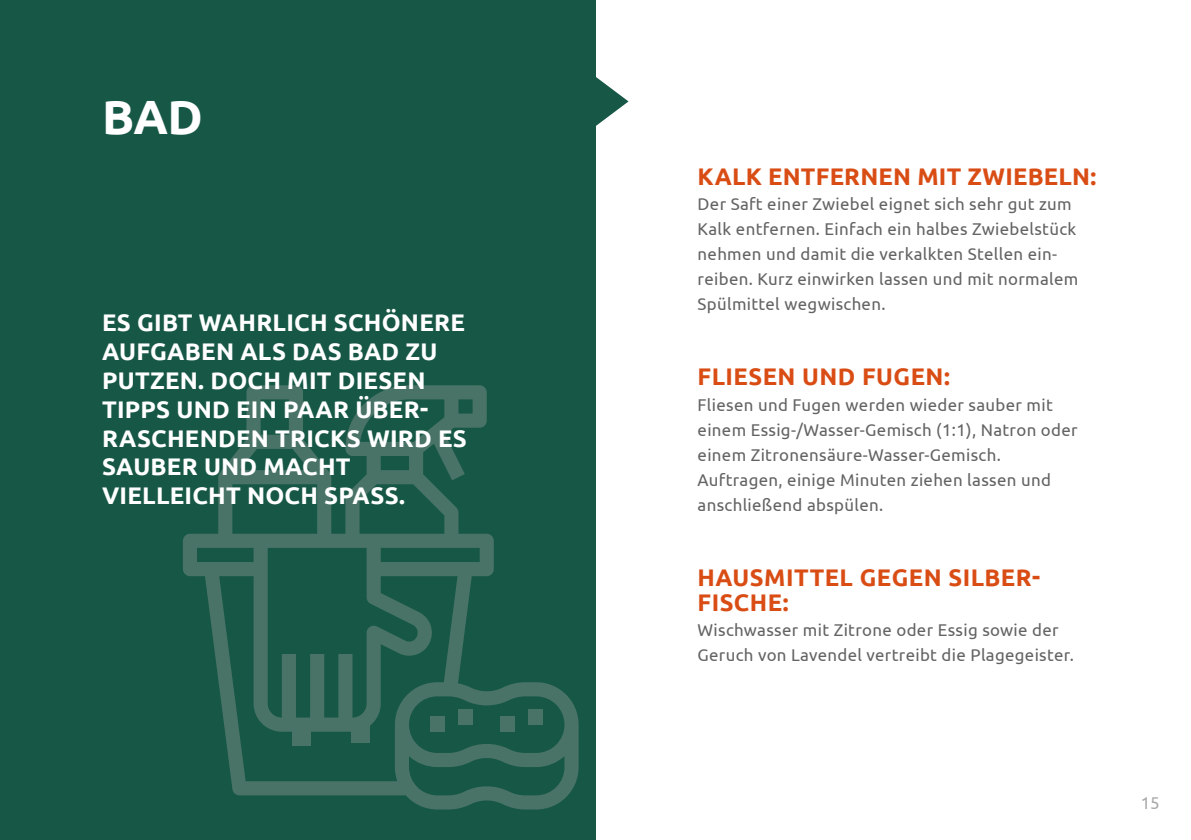
<style>
.page{position:relative;width:1191px;height:840px;background:#fff}
.page>*{position:absolute;margin:0;border:0;box-sizing:border-box;transform-origin:0 0}
.t1{font:700 48px "Ubuntu";color:#fff}
.t2{font:700 24px/28.8px "Ubuntu";letter-spacing:.01em;color:#fff}
.t3{font:700 24px/25px "Ubuntu";letter-spacing:.02em;color:#d94d15}
.t4{font:17px/25px "Ubuntu";letter-spacing:.02em;color:#646363}
.t5{font:17px "Ubuntu";color:#a8a8a7}
</style>
<div class="page">
<svg style="left:595px;top:77px;width:33px;height:49px"></svg>
<div style="left:0;top:0;width:595px;height:839px;background:#175746"></div>
<svg style="left:183px;top:385px;width:395px;height:424px"></svg>
<div style="left:528px;top:709px;width:15px;height:15px;background:#497367"></div>
<div style="left:458px;top:709px;width:15px;height:15px;background:#497367"></div>
<div style="left:430px;top:716px;width:14px;height:15px;background:#497367"></div>
<div style="left:500px;top:716px;width:15px;height:15px;background:#497367"></div>
<h1 class="t1" style="left:102px;top:88px;width:102px">BAD</h1>
<h2 class="t2" style="left:102px;top:308px;width:366px">ES GIBT WAHRLICH SCHÖNERE<br>AUFGABEN ALS DAS BAD ZU<br>PUTZEN. DOCH MIT DIESEN<br>TIPPS UND EIN PAAR ÜBER-<br>RASCHENDEN TRICKS WIRD ES<br>SAUBER UND MACHT<br>VIELLEICHT NOCH SPASS.</h2>
<h2 class="t3" style="left:697px;top:164px;width:400px">KALK ENTFERNEN MIT ZWIEBELN:</h2>
<p class="t4" style="left:697px;top:191px;width:382px">Der Saft einer Zwiebel eignet sich sehr gut zum Kalk entfernen. Einfach ein halbes Zwiebelstück nehmen und damit die verkalkten Stellen ein&shy;reiben. Kurz einwirken lassen und mit normalem Spülmittel wegwischen.</p>
<h2 class="t3" style="left:697px;top:364px;width:254px">FLIESEN UND FUGEN:</h2>
<p class="t4" style="left:697px;top:391px;width:381px">Fliesen und Fugen werden wieder sauber mit einem Essig-/Wasser-Gemisch (1:1), Natron oder einem Zitronensäure-Wasser-Gemisch.<br>Auftragen, einige Minuten ziehen lassen und anschließend abspülen.</p>
<h2 class="t3" style="left:697px;top:564px;width:344px">HAUSMITTEL GEGEN SILBER-<br>FISCHE:</h2>
<p class="t4" style="left:697px;top:616px;width:378px">Wischwasser mit Zitrone oder Essig sowie der<br>Geruch von Lavendel vertreibt die Plagegeister.</p>
<p class="t5" style="left:1140px;top:791px;width:21px">15</p>
</div>
